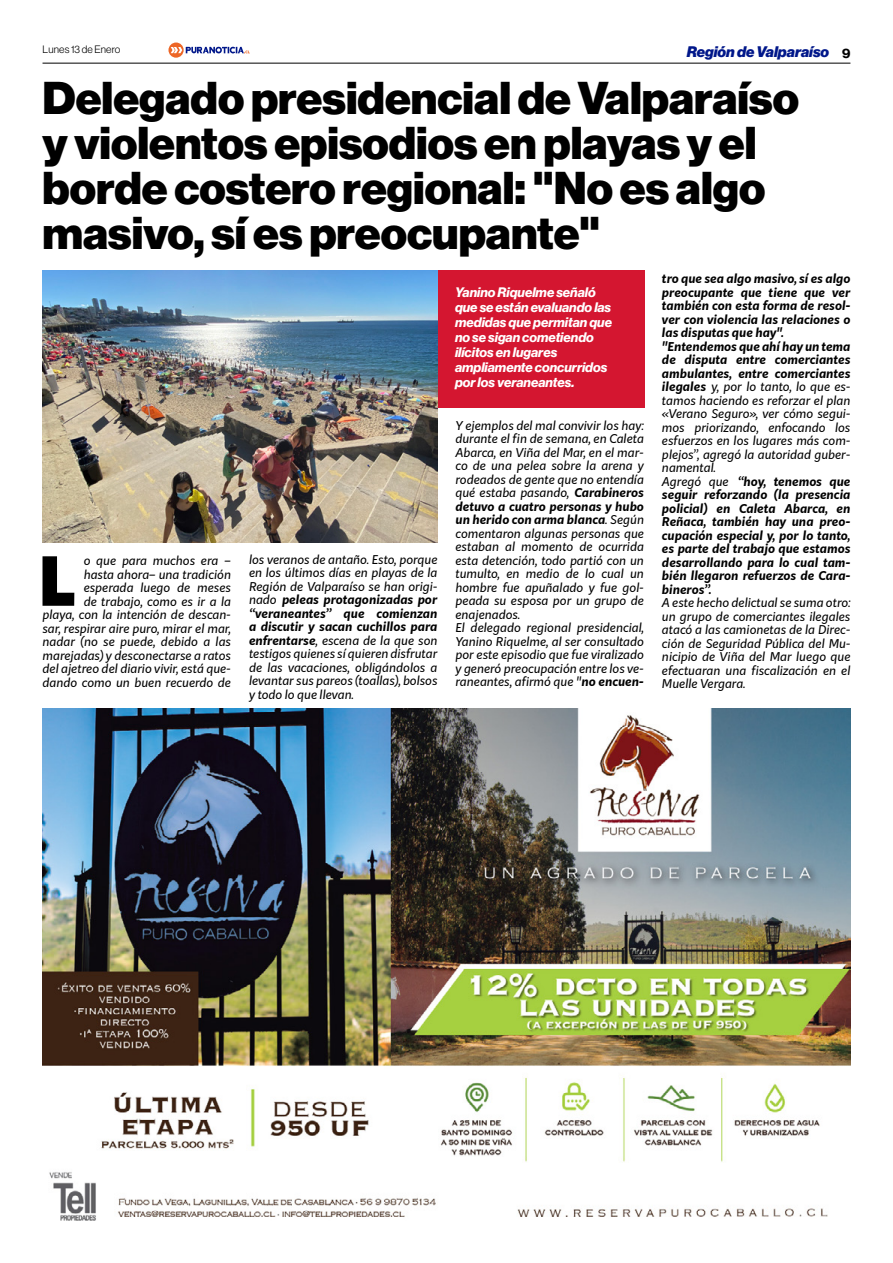
<style>
.page{position:relative;width:893px;height:1263px;background:#fff}
.page>*{position:absolute;margin:0;border:0;box-sizing:border-box;transform-origin:0 0}
.t1{font:900 66.3px "Kit Sans";color:#000}
.t2{font:900 45px/45px "Neue Haas Display";color:#000}
.t3{font:italic 900 15px "Neue Haas Display";color:#00178a}
.t4{font:italic 700 13.5px/15px "Neue Haas Display";color:#fff}
.t5{font:italic 12px/13.5px "Kit Sans";color:#000;text-align:justify}
.t6{font:italic 700 12px/13.5px "Kit Sans";color:#000}
.t7{font:10.5px "N Haas Grotesk DS Pro 45 Lt";letter-spacing:.02em;color:#000}
.s1{font-family:"N Haas Grotesk DS Pro 75 Bd";font-weight:400;font-style:normal;font-size:13.5px;color:#000}
.s2{font-weight:400}
.s3{font-weight:700}
</style>
<div class="page">
<hr style="left:43px;top:63px;width:807px;height:1px;background:#000">
<svg style="left:168px;top:43px;width:82px;height:15px"></svg>
<img style="left:43px;top:270px;width:395px;height:272px">
<div style="left:438px;top:270px;width:206px;height:138px;background:#d41630"></div>
<img style="left:43px;top:708px;width:807px;height:512px">
<p class="t7" style="left:43px;top:44px;width:79px">Lunes 13 de Enero</p>
<p class="t3" style="left:687px;top:43px;width:165px">Región de Valparaíso <span class="s1">9</span></p>
<h2 class="t2" style="left:43px;top:77px;width:758px">Delegado presidencial de Valparaíso y violentos episodios en playas y el borde costero regional: "No es algo masivo, sí es preocupante"</h2>
<p class="t4" style="left:455px;top:285px;width:159px">Yanino Riquelme señaló que se están evaluando las medidas que permitan que no se sigan cometiendo ilícitos en lugares ampliamente concurridos por los veraneantes.</p>
<p class="t6" style="left:662px;top:271px;width:190px">tro que sea algo masivo, sí es algo preocupante que tiene que ver también con esta forma de resol&shy;ver con violencia las relaciones o las disputas que hay". "Entendemos que ahí hay un tema de disputa entre comerciantes ambulantes, entre comerciantes ilegales <span class="s2">y, por lo tanto, lo que es&shy;tamos haciendo es reforzar el plan «Verano Seguro», ver cómo segui&shy;mos priorizando, enfocando los esfuerzos en los lugares más com&shy;plejos”, agregó la autoridad guber&shy;namental.<br>Agregó que</span> “hoy, tenemos que seguir reforzando (la presencia policial) en Caleta Abarca, en<br>Reñaca, también hay una preo&shy;cupación especial y, por lo tanto, es parte del trabajo que estamos desarrollando para lo cual tam&shy;bién llegaron refuerzos de Cara&shy;bineros”.</p>
<p class="t5" style="left:662px;top:595px;width:190px">A este hecho delictual se suma otro: un grupo de comerciantes ilegales atacó a las camionetas de la Direc&shy;ción de Seguridad Pública del Mu&shy;nicipio de Viña del Mar luego que efectuaran una fiscalización en el Muelle Vergara.</p>
<p class="t5" style="left:455px;top:418px;width:190px;text-align:left">Y ejemplos del mal convivir los hay: durante el fin de semana, en Caleta<br>Abarca, en Viña del Mar, en el mar&shy;co de una pelea sobre la arena y rodeados de gente que no entendía qué estaba pasando, <span class="s3">Carabineros detuvo a cuatro personas y hubo un herido con arma blanca</span>. Según comentaron algunas personas que estaban al momento de ocurrida esta detención, todo partió con un tumulto, en medio de lo cual un hombre fue apuñalado y fue gol&shy;peada su esposa por un grupo de enajenados.<br>El delegado regional presidencial,<br>Yanino Riquelme, al ser consultado por este episodio que fue viralizado y generó preocupación entre los ve&shy;raneantes, afirmó que "<span class="s3">no encuen-</span></p>
<p class="t5" style="left:43px;top:553px;width:190px;text-align:right">o que para muchos era –<br>hasta ahora– una tradición esperada luego de meses<br>de trabajo, como es ir a la<br>playa, con la intención de descan&shy;sar, respirar aire puro, mirar el mar, nadar (no se puede, debido a las marejadas) y desconectarse a ratos del ajetreo del diario vivir, está que&shy;dando como un buen recuerdo de</p>
<p class="t5" style="left:249px;top:552px;width:190px">los veranos de antaño. Esto, porque en los últimos días en playas de la Región de Valparaíso se han origi&shy;nado <span class="s3">peleas protagonizadas por “veraneantes” que comienzan a discutir y sacan cuchillos para enfrentarse</span>, escena de la que son testigos quienes sí quieren disfrutar de las vacaciones, obligándolos a levantar sus pareos (toallas), bolsos y todo lo que llevan.</p>
<h1 class="t1" style="left:39px;top:521px;width:39px">L</h1>
</div>
